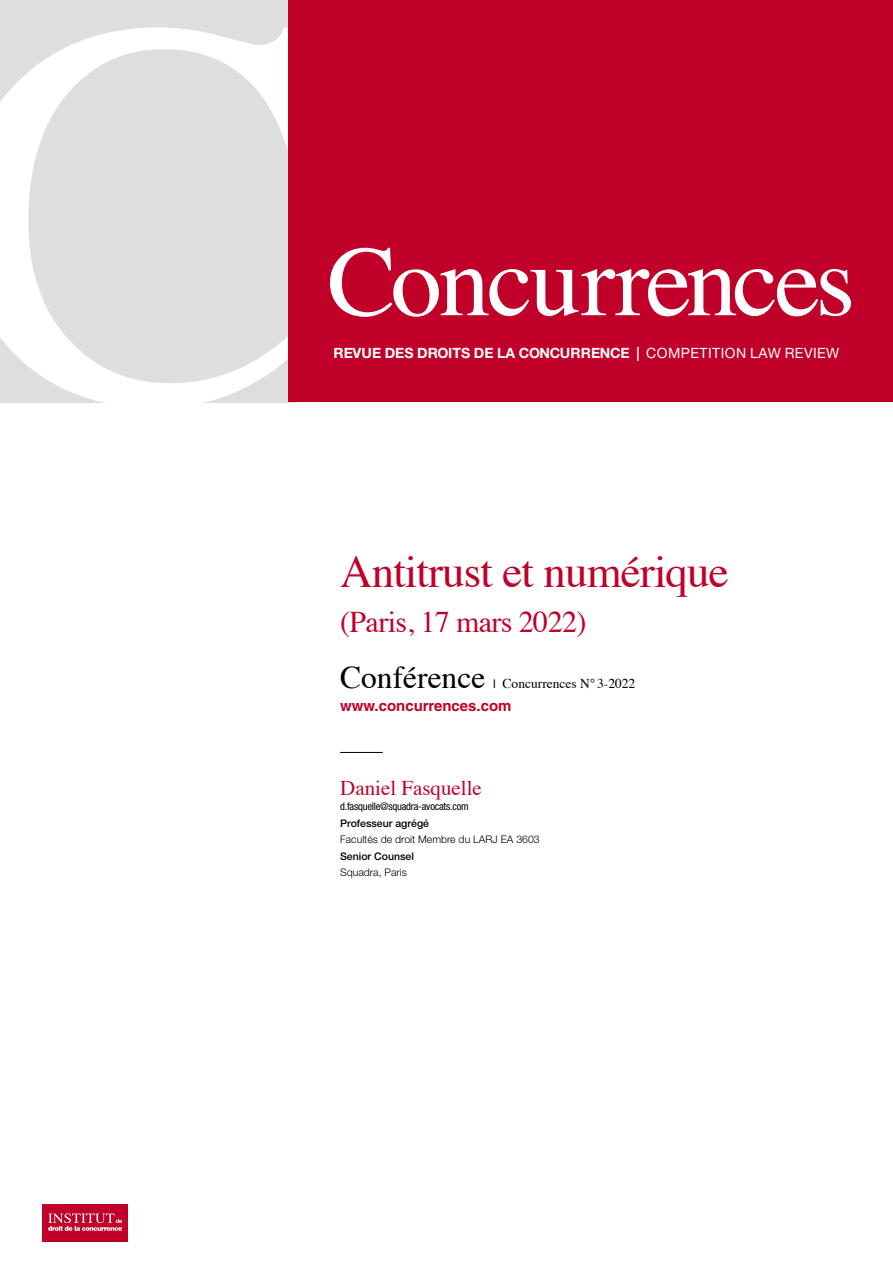
<style>
.page{position:relative;width:893px;height:1263px;background:#fff}
.page>*{position:absolute;margin:0;border:0;box-sizing:border-box;transform-origin:0 0}
.t1{font:100.05px "Times";letter-spacing:-.03em;color:#fff}
.t2{font:45px "Times";letter-spacing:-.02em;color:#c1002a}
.t3{font:31.5px "Times";color:#000}
.t4{font:30px "Times";letter-spacing:-.02em;color:#c1002a}
.t5{font:21px "Times";color:#c1002a}
.t6{font:700 15px "Helvetica LT Std";color:#c1002a}
.t7{font:700 14.1px "Helvetica Neue LT";letter-spacing:.01em;color:#fff}
.t8{font:13.5px "Times";color:#000}
.t9{font:300 10.5px "Helvetica Neue LT";color:#000}
.t10{font:condensed 10.5px "Helvetica Neue LT";letter-spacing:-.02em;color:#000}
.t11{font:500 10.5px "Helvetica Neue LT";color:#000}
.s1{font-weight:500}
.s2{font-weight:400}
.s3{font-family:"Helvetica LT Std";font-size:12px}
</style>
<div class="page">
<img style="left:0;top:0;width:296px;height:403px">
<div style="left:289px;top:0;width:604px;height:402px;background:#c1002a"></div>
<div style="left:43px;top:1204px;width:85px;height:38px;background:#c1002a"></div>
<svg style="left:48px;top:1213px;width:74px;height:18px"></svg>
<hr style="left:340px;top:752px;width:43px;height:1px;background:#000">
<h1 class="t1" style="left:327px;top:188px;width:529px">Concurrences</h1>
<p class="t7" style="left:333px;top:344px;width:507px">REVUE DES DROITS DE LA CONCURRENCE <span class="s1">|</span> <span class="s2">COMPETITION LAW REVIEW</span></p>
<h2 class="t2" style="left:340px;top:529px;width:390px">Antitrust et numérique</h2>
<h3 class="t4" style="left:340px;top:593px;width:248px">(Paris, 17 mars 2022)</h3>
<h3 class="t3" style="left:340px;top:648px;width:147px">Conférence</h3>
<p class="t8" style="left:493px;top:671px;width:144px"><span class="s3">l</span> Concurrences N° 3-2022</p>
<p class="t6" style="left:340px;top:696px;width:173px">www.concurrences.com</p>
<h3 class="t5" style="left:340px;top:769px;width:143px">Daniel Fasquelle</h3>
<p class="t10" style="left:340px;top:800px;width:130px">d.fasquelle@squadra-avocats.com</p>
<p class="t11" style="left:340px;top:817px;width:90px">Professeur agrégé</p>
<p class="t9" style="left:340px;top:833px;width:201px">Facultés de droit Membre du LARJ EA 3603</p>
<p class="t11" style="left:340px;top:850px;width:75px">Senior Counsel</p>
<p class="t9" style="left:340px;top:866px;width:68px">Squadra, Paris</p>
</div>
